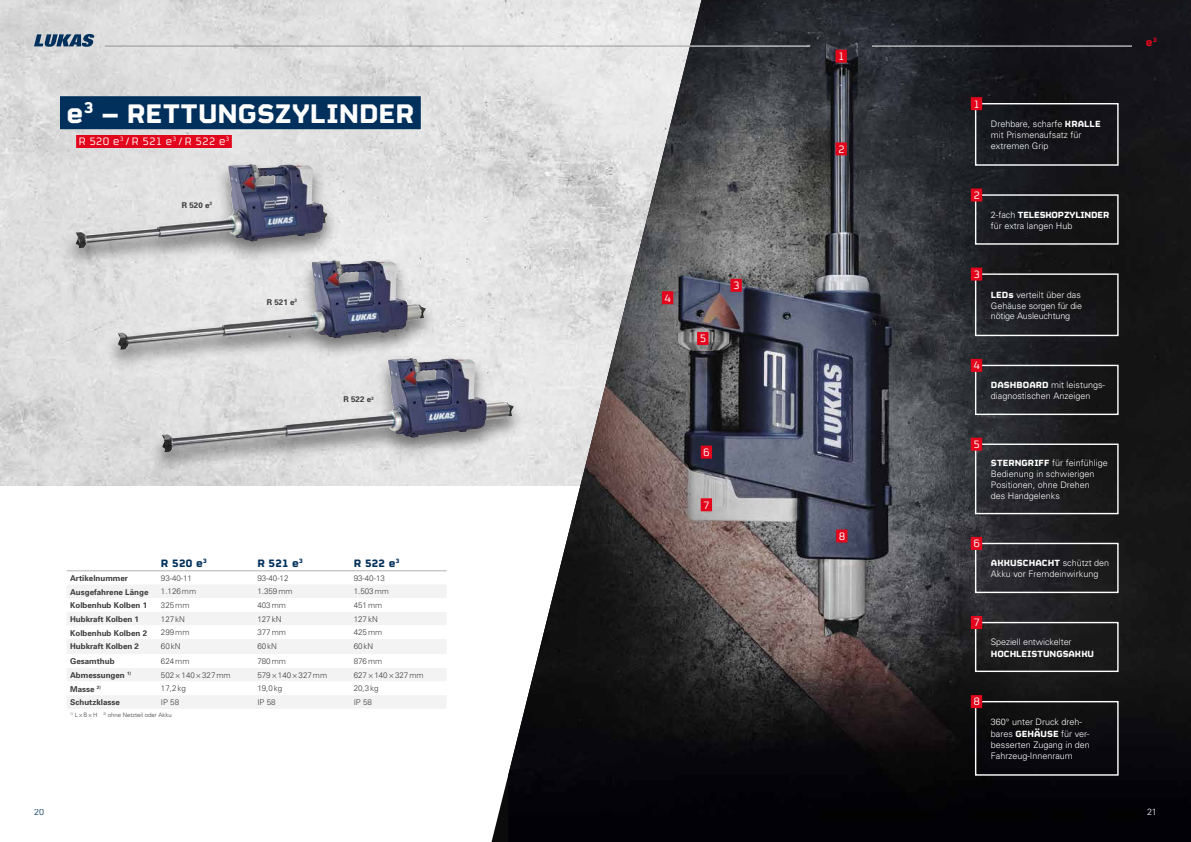
<style>
.page{position:relative;width:1191px;height:842px;background:#fff}
.page>*{position:absolute;margin:0;border:0;box-sizing:border-box;transform-origin:0 0}
.t1{font:700 30px "FS Sinclair";letter-spacing:.005em;color:#fff}
.t2{font:12px "FS Sinclair";color:#fff}
.t3{font:700 12px "FS Sinclair";letter-spacing:-.03em;color:#00305b}
.t4{font:700 12px "FS Sinclair";color:#e3051b}
.t5{font:700 10px "FS Sinclair";letter-spacing:-.005em;color:#fff}
.t6{font:300 9px/10.8px "Univers";color:#fff}
.t7{font:300 9px/10.8px "Univers";letter-spacing:-.02em;color:#fff}
.t8{font:300 9px "Univers";color:#00305b}
.t9{font:300 8px "Univers";color:#3c3c3b}
.t10{font:700 8px "Univers";color:#3c3c3b}
.t11{font:300 6px "Univers";color:#3c3c3b}
.s1{font-family:"FS Sinclair";font-weight:700;font-size:10px}
.s2{font-family:"Univers";font-weight:300;font-size:9px}
</style>
<div class="page">
<img style="left:0;top:0;width:491px;height:485px">
<svg style="left:491px;top:0;width:17px;height:842px"></svg>
<img style="left:508px;top:0;width:683px;height:842px">
<div style="left:60px;top:96px;width:361px;height:33px;background:#00305b"></div>
<div style="left:76px;top:135px;width:156px;height:13px;background:#e3051b"></div>
<div style="left:67px;top:585px;width:379px;height:123px;background:#f3f3f3"></div>
<svg style="left:67px;top:598px;width:379px;height:97px"></svg>
<hr style="left:67px;top:570px;width:90px;height:1px;background:#b1b1b1">
<hr style="left:157px;top:570px;width:97px;height:1px;background:#b1b1b1">
<hr style="left:254px;top:570px;width:96px;height:1px;background:#b1b1b1">
<hr style="left:350px;top:570px;width:96px;height:1px;background:#b1b1b1">
<div style="left:105px;top:257px;width:333px;height:115px;background:#000;opacity:.5"></div>
<img style="left:118px;top:260px;width:308px;height:90px">
<div style="left:149px;top:354px;width:377px;height:120px;background:#000;opacity:.5"></div>
<img style="left:162px;top:358px;width:352px;height:94px">
<div style="left:63px;top:160px;width:277px;height:110px;background:#000;opacity:.5"></div>
<img style="left:75px;top:164px;width:252px;height:84px">
<hr style="left:105px;top:46px;width:586px;height:1px;background:#a8a8a7">
<svg style="left:34px;top:34px;width:60px;height:13px"></svg>
<div style="left:835px;top:50px;width:12px;height:13px;background:#e3051b"></div>
<div style="left:835px;top:142px;width:12px;height:13px;background:#e3051b"></div>
<div style="left:730px;top:279px;width:12px;height:13px;background:#e3051b"></div>
<div style="left:662px;top:291px;width:11px;height:13px;background:#e3051b"></div>
<div style="left:697px;top:332px;width:11px;height:13px;background:#e3051b"></div>
<div style="left:836px;top:529px;width:11px;height:13px;background:#e3051b"></div>
<div style="left:700px;top:498px;width:12px;height:13px;background:#e3051b"></div>
<div style="left:700px;top:446px;width:12px;height:13px;background:#e3051b"></div>
<div style="left:975px;top:273px;width:143px;height:63px;border:1px solid #fff"></div>
<div style="left:975px;top:622px;width:143px;height:50px;border:1px solid #fff"></div>
<div style="left:975px;top:543px;width:143px;height:50px;border:1px solid #fff"></div>
<div style="left:975px;top:443px;width:143px;height:71px;border:1px solid #fff"></div>
<div style="left:975px;top:194px;width:143px;height:51px;border:1px solid #fff"></div>
<div style="left:975px;top:365px;width:143px;height:50px;border:1px solid #fff"></div>
<div style="left:975px;top:701px;width:143px;height:75px;border:1px solid #fff"></div>
<div style="left:975px;top:103px;width:143px;height:63px;border:1px solid #fff"></div>
<div style="left:970px;top:188px;width:12px;height:13px;background:#e3051b"></div>
<div style="left:970px;top:268px;width:12px;height:13px;background:#e3051b"></div>
<div style="left:970px;top:359px;width:12px;height:13px;background:#e3051b"></div>
<div style="left:970px;top:438px;width:12px;height:13px;background:#e3051b"></div>
<div style="left:970px;top:537px;width:12px;height:13px;background:#e3051b"></div>
<div style="left:970px;top:616px;width:12px;height:13px;background:#e3051b"></div>
<div style="left:970px;top:695px;width:12px;height:13px;background:#e3051b"></div>
<div style="left:970px;top:97px;width:12px;height:13px;background:#e3051b"></div>
<hr style="left:872px;top:46px;width:260px;height:1px;background:#fff">
<hr style="left:690px;top:46px;width:120px;height:1px;background:#fff">
<h1 class="t1" style="left:67px;top:87px;width:349px">e<sup>3</sup> – RETTUNGSZYLINDER</h1>
<h2 class="t2" style="left:79px;top:133px;width:152px">R 520 e<sup>3</sup> / R 521 e<sup>3</sup> / R 522 e<sup>3</sup></h2>
<p class="t10" style="left:182px;top:200px;width:32px">R 520 e<sup>3</sup></p>
<p class="t10" style="left:267px;top:297px;width:32px">R 521 e<sup>3</sup></p>
<p class="t10" style="left:343px;top:394px;width:32px">R 522 e<sup>3</sup></p>
<h2 class="t3" style="left:161px;top:553px;width:48px">R 520 e<sup>3</sup></h2>
<h2 class="t3" style="left:257px;top:553px;width:47px">R 521 e<sup>3</sup></h2>
<h2 class="t3" style="left:354px;top:553px;width:47px">R 522 e<sup>3</sup></h2>
<p class="t10" style="left:70px;top:573px;width:59px">Artikelnummer</p>
<p class="t9" style="left:161px;top:573px;width:33px">93-40-11</p>
<p class="t9" style="left:257px;top:573px;width:33px">93-40-12</p>
<p class="t9" style="left:354px;top:573px;width:33px">93-40-13</p>
<p class="t10" style="left:70px;top:587px;width:80px">Ausgefahrene Länge</p>
<p class="t9" style="left:161px;top:587px;width:37px">1.126mm</p>
<p class="t9" style="left:257px;top:587px;width:37px">1.359mm</p>
<p class="t9" style="left:354px;top:587px;width:37px">1.503mm</p>
<p class="t10" style="left:70px;top:600px;width:78px">Kolbenhub Kolben 1</p>
<p class="t9" style="left:161px;top:600px;width:30px">325mm</p>
<p class="t9" style="left:257px;top:600px;width:30px">403mm</p>
<p class="t9" style="left:354px;top:600px;width:30px">451mm</p>
<p class="t10" style="left:70px;top:614px;width:70px">Hubkraft Kolben 1</p>
<p class="t9" style="left:161px;top:614px;width:26px">127kN</p>
<p class="t9" style="left:257px;top:614px;width:26px">127kN</p>
<p class="t9" style="left:354px;top:614px;width:26px">127kN</p>
<p class="t10" style="left:70px;top:627px;width:78px">Kolbenhub Kolben 2</p>
<p class="t9" style="left:161px;top:628px;width:30px">299mm</p>
<p class="t9" style="left:257px;top:628px;width:30px">377mm</p>
<p class="t9" style="left:354px;top:628px;width:30px">425mm</p>
<p class="t10" style="left:70px;top:641px;width:70px">Hubkraft Kolben 2</p>
<p class="t9" style="left:161px;top:641px;width:21px">60kN</p>
<p class="t9" style="left:257px;top:641px;width:21px">60kN</p>
<p class="t9" style="left:354px;top:641px;width:21px">60kN</p>
<p class="t10" style="left:70px;top:656px;width:46px">Gesamthub</p>
<p class="t9" style="left:161px;top:657px;width:30px">624mm</p>
<p class="t9" style="left:257px;top:657px;width:30px">780mm</p>
<p class="t9" style="left:354px;top:657px;width:30px">876mm</p>
<p class="t10" style="left:70px;top:670px;width:63px">Abmessungen <sup>1)</sup></p>
<p class="t9" style="left:161px;top:670px;width:71px">502×140×327mm</p>
<p class="t9" style="left:257px;top:670px;width:71px">579×140×327mm</p>
<p class="t9" style="left:354px;top:670px;width:71px">627×140×327mm</p>
<p class="t10" style="left:70px;top:684px;width:32px">Masse <sup>2)</sup></p>
<p class="t9" style="left:161px;top:684px;width:27px">17,2kg</p>
<p class="t9" style="left:257px;top:684px;width:27px">19,0kg</p>
<p class="t9" style="left:354px;top:684px;width:27px">20,3kg</p>
<p class="t10" style="left:70px;top:697px;width:51px">Schutzklasse</p>
<p class="t9" style="left:161px;top:697px;width:20px">IP 58</p>
<p class="t9" style="left:257px;top:697px;width:20px">IP 58</p>
<p class="t9" style="left:354px;top:697px;width:20px">IP 58</p>
<p class="t11" style="left:70px;top:711px;width:103px"><sup>1)</sup> L×B×H <sup>2)</sup> ohne Netzteil oder Akku</p>
<p class="t8" style="left:34px;top:807px;width:12px">20</p>
<h2 class="t2" style="left:664px;top:289px;width:8px">4</h2>
<h2 class="t2" style="left:699px;top:330px;width:8px">5</h2>
<h2 class="t2" style="left:733px;top:276px;width:8px">3</h2>
<h2 class="t2" style="left:703px;top:443px;width:8px">6</h2>
<h2 class="t2" style="left:703px;top:496px;width:8px">7</h2>
<h2 class="t2" style="left:838px;top:47px;width:8px">1</h2>
<h2 class="t2" style="left:838px;top:140px;width:8px">2</h2>
<h2 class="t2" style="left:838px;top:527px;width:8px">8</h2>
<h2 class="t2" style="left:973px;top:95px;width:8px">1</h2>
<p class="t6" style="left:991px;top:118px;width:111px">Drehbare, scharfe <span class="s1">KRALLE </span>mit Prismenaufsatz für extremen Grip</p>
<h2 class="t2" style="left:973px;top:186px;width:8px">2</h2>
<p class="t5" style="left:991px;top:206px;width:120px"><span class="s2">2-fach</span> TELESKOPZYLINDER</p>
<p class="t6" style="left:991px;top:220px;width:83px">für extra langen Hub</p>
<h2 class="t2" style="left:973px;top:265px;width:8px">3</h2>
<p class="t7" style="left:991px;top:289px;width:93px"><span class="s1">LEDs</span> verteilt über das<br>Gehäuse sorgen für die nötige Ausleuchtung</p>
<h2 class="t2" style="left:973px;top:356px;width:8px">4</h2>
<p class="t6" style="left:991px;top:379px;width:116px"><span class="s1">DASHBOARD</span> mit leistungs&shy;diagnostischen Anzeigen</p>
<h2 class="t2" style="left:973px;top:435px;width:8px">5</h2>
<p class="t6" style="left:991px;top:458px;width:118px"><span class="s1">STERNGRIFF</span> für feinfühlige<br>Bedienung in schwierigen<br>Positionen, ohne Drehen<br>des Handgelenks</p>
<h2 class="t2" style="left:973px;top:534px;width:8px">6</h2>
<p class="t5" style="left:991px;top:554px;width:120px">AKKUSCHACHT <span class="s2">schützt den</span></p>
<p class="t6" style="left:991px;top:568px;width:109px">Akku vor Fremdeinwirkung</p>
<h2 class="t2" style="left:973px;top:614px;width:8px">7</h2>
<p class="t6" style="left:991px;top:636px;width:82px">Speziell entwickelter</p>
<p class="t5" style="left:991px;top:645px;width:105px">HOCHLEISTUNGSAKKU</p>
<h2 class="t2" style="left:973px;top:693px;width:8px">8</h2>
<p class="t6" style="left:991px;top:716px;width:100px;line-height:12px">360° unter Druck dreh&shy;bares <span class="s1">GEHÄUSE</span> für ver-</p>
<p class="t6" style="left:991px;top:739px;width:101px">besserten Zugang in den<br>Fahrzeug-Innenraum</p>
<h2 class="t4" style="left:1145px;top:32px;width:13px">e<sup>3</sup></h2>
<p class="t6" style="left:1147px;top:807px;width:11px">21</p>
</div>
